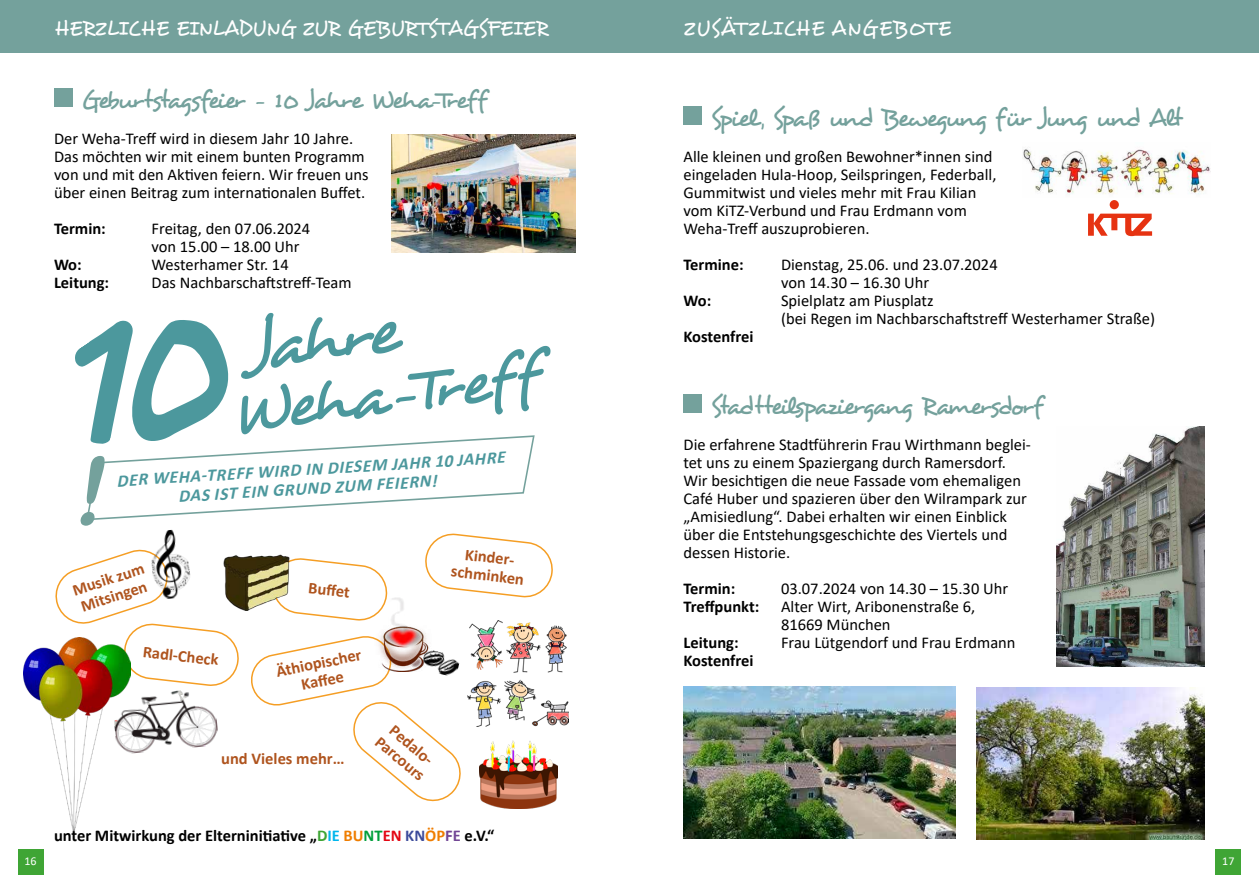
<style>
.page{position:relative;width:1259px;height:893px;background:#fff}
.page>*{position:absolute;margin:0;border:0;box-sizing:border-box;transform-origin:0 0}
.t1{font:25.5px "Desyrel";letter-spacing:-.08em;color:#74a19c}
.t2{font:21px "Desyrel";color:#fff}
.t3{font:21px "Desyrel";letter-spacing:.04em;color:#fff}
.t4{font:italic 700 17.55px/19px "Calibri";color:#4c989d;text-align:center}
.t5{font:16.5px/18px "Calibri";color:#000}
.t6{font:700 16.5px "Calibri";color:#000}
.t7{font:700 16.5px/18px "Calibri";color:#af541e}
.t8{font:12px "Calibri";color:#fff}
.s1{color:#3fa535}
.s2{color:#00b6ed}
.s3{color:#ef7d00}
.s4{color:#009f3c}
.s5{color:#e30613}
.s6{color:#3c4b9b}
.s7{color:#724695}
</style>
<div class="page">
<div style="left:18px;top:850px;width:25px;height:25px;background:#3fa535"></div>
<div style="left:1215px;top:850px;width:26px;height:25px;background:#3fa535"></div>
<svg style="left:55px;top:549px;width:184px;height:137px"></svg>
<svg style="left:288px;top:558px;width:100px;height:63px"></svg>
<svg style="left:425px;top:533px;width:128px;height:65px"></svg>
<svg style="left:251px;top:636px;width:210px;height:166px"></svg>
<div style="left:0;top:0;width:629px;height:53px;background:#74a19c"></div>
<div style="left:54px;top:88px;width:18px;height:18px;background:#74a19c"></div>
<div style="left:629px;top:0;width:630px;height:53px;background:#74a19c"></div>
<div style="left:683px;top:106px;width:18px;height:18px;background:#74a19c"></div>
<div style="left:683px;top:394px;width:18px;height:18px;background:#74a19c"></div>
<img style="left:1023px;top:149px;width:187px;height:46px">
<svg style="left:1088px;top:200px;width:64px;height:36px"></svg>
<img style="left:683px;top:687px;width:272px;height:152px">
<img style="left:976px;top:687px;width:229px;height:152px">
<img style="left:1056px;top:426px;width:149px;height:240px">
<svg style="left:75px;top:312px;width:476px;height:214px"></svg>
<img style="left:392px;top:135px;width:183px;height:117px">
<img style="left:468px;top:621px;width:100px;height:106px">
<img style="left:148px;top:529px;width:44px;height:71px">
<img style="left:221px;top:552px;width:70px;height:59px">
<img style="left:479px;top:740px;width:78px;height:68px">
<img style="left:131px;top:690px;width:87px;height:64px">
<img style="left:24px;top:637px;width:107px;height:196px">
<img style="left:375px;top:595px;width:56px;height:77px">
<img style="left:421px;top:649px;width:40px;height:29px">
<p class="t2" style="left:54px;top:15px;width:496px">HERZLICHE EINLADUNG ZUR GEBURTSTAGSFEIER</p>
<h1 class="t1" style="left:81px;top:83px;width:407px">Geburtstagsfeier - 10 Jahre Weha-Treff</h1>
<p class="t5" style="left:54px;top:129px;width:316px">Der Weha-Treff wird in diesem Jahr 10 Jahre.<br>Das möchten wir mit einem bunten Programm von und mit den Aktiven feiern. Wir freuen uns über einen Beitrag zum internationalen Buffet.</p>
<p class="t6" style="left:54px;top:217px;width:53px">Termin:</p>
<p class="t5" style="left:151px;top:219px;width:160px">Freitag, den 07.06.2024 von 15.00 – 18.00 Uhr</p>
<p class="t6" style="left:54px;top:253px;width:29px">Wo:</p>
<p class="t5" style="left:151px;top:255px;width:139px">Westerhamer Str. 14</p>
<p class="t6" style="left:54px;top:271px;width:57px">Leitung:</p>
<p class="t5" style="left:151px;top:273px;width:202px">Das Nachbarschaftstreff-Team</p>
<p class="t4" style="left:116px;top:473px;width:390px;rotate:-4deg">DER WEHA-TREFF WIRD IN DIESEM JAHR 10 JAHRE<br>DAS IST EIN GRUND ZUM FEIERN!</p>
<p class="t7" style="left:70px;top:582px;width:76px;rotate:-18deg">Musik zum<br>Mitsingen</p>
<p class="t7" style="left:144px;top:642px;width:78px;rotate:6deg">Radl-Check</p>
<p class="t7" style="left:309px;top:579px;width:43px;rotate:6deg">Buff et</p>
<p class="t7" style="left:275px;top:662px;width:88px;text-align:center;rotate:-11deg">Äthiopischer<br>Kaff ee</p>
<p class="t7" style="left:221px;top:749px;width:125px">und Vieles mehr…</p>
<p class="t7" style="left:395px;top:719px;width:61px;rotate:40deg">Pedalo-<br>Parcours</p>
<p class="t7" style="left:454px;top:544px;width:75px;text-align:center;rotate:6deg">Kinder&shy;schminken</p>
<p class="t6" style="left:54px;top:824px;width:442px">unter Mitwirkung der Elterninitiative „<span class="s1">D</span><span class="s2">IE</span> <span class="s3">BU</span><span class="s4">NT</span><span class="s5">EN</span> <span class="s6">KN</span><span class="s3">ÖP</span><span class="s7">FE</span> e.V.“</p>
<p class="t3" style="left:683px;top:15px;width:269px">ZUSÄTZLICHE ANGEBOTE</p>
<h1 class="t1" style="left:710px;top:101px;width:473px">Spiel , Spaß und Bewegung für Jung und Alt</h1>
<p class="t5" style="left:683px;top:147px;width:314px">Alle kleinen und großen Bewohner*innen sind eingeladen Hula-Hoop, Seilspringen, Federball, Gummitwist und vieles mehr mit Frau Kilian vom KiTZ-Verbund und Frau Erdmann vom Weha-Treff auszuprobieren.</p>
<p class="t6" style="left:683px;top:253px;width:62px">Termine:</p>
<p class="t5" style="left:781px;top:255px;width:218px">Dienstag, 25.06. und 23.07.2024 von 14.30 – 16.30 Uhr</p>
<p class="t6" style="left:683px;top:289px;width:29px">Wo:</p>
<p class="t5" style="left:781px;top:291px;width:375px">Spielplatz am Piusplatz<br>(bei Regen im Nachbarschaftstreff Westerhamer Straße)</p>
<p class="t6" style="left:683px;top:325px;width:71px">Kostenfrei</p>
<h1 class="t1" style="left:710px;top:389px;width:334px">Stadtteilspaziergang Ramersdorf</h1>
<p class="t5" style="left:683px;top:435px;width:349px">Die erfahrene Stadtführerin Frau Wirthmann beglei&shy;tet uns zu einem Spaziergang durch Ramersdorf.<br>Wir besichtigen die neue Fassade vom ehemaligen Café Huber und spazieren über den Wilrampark zur „Amisiedlung“. Dabei erhalten wir einen Einblick über die Entstehungsgeschichte des Viertels und dessen Historie.</p>
<p class="t6" style="left:683px;top:577px;width:53px">Termin:</p>
<p class="t5" style="left:781px;top:579px;width:229px">03.07.2024 von 14.30 – 15.30 Uhr</p>
<p class="t6" style="left:683px;top:595px;width:77px">Treffpunkt:</p>
<p class="t5" style="left:781px;top:597px;width:196px">Alter Wirt, Aribonenstraße 6,<br>81669 München</p>
<p class="t6" style="left:683px;top:631px;width:57px">Leitung:</p>
<p class="t5" style="left:781px;top:633px;width:236px">Frau Lütgendorf und Frau Erdmann</p>
<p class="t6" style="left:683px;top:649px;width:71px">Kostenfrei</p>
<p class="t8" style="left:25px;top:853px;width:14px">16</p>
<p class="t8" style="left:1222px;top:853px;width:14px">17</p>
</div>
